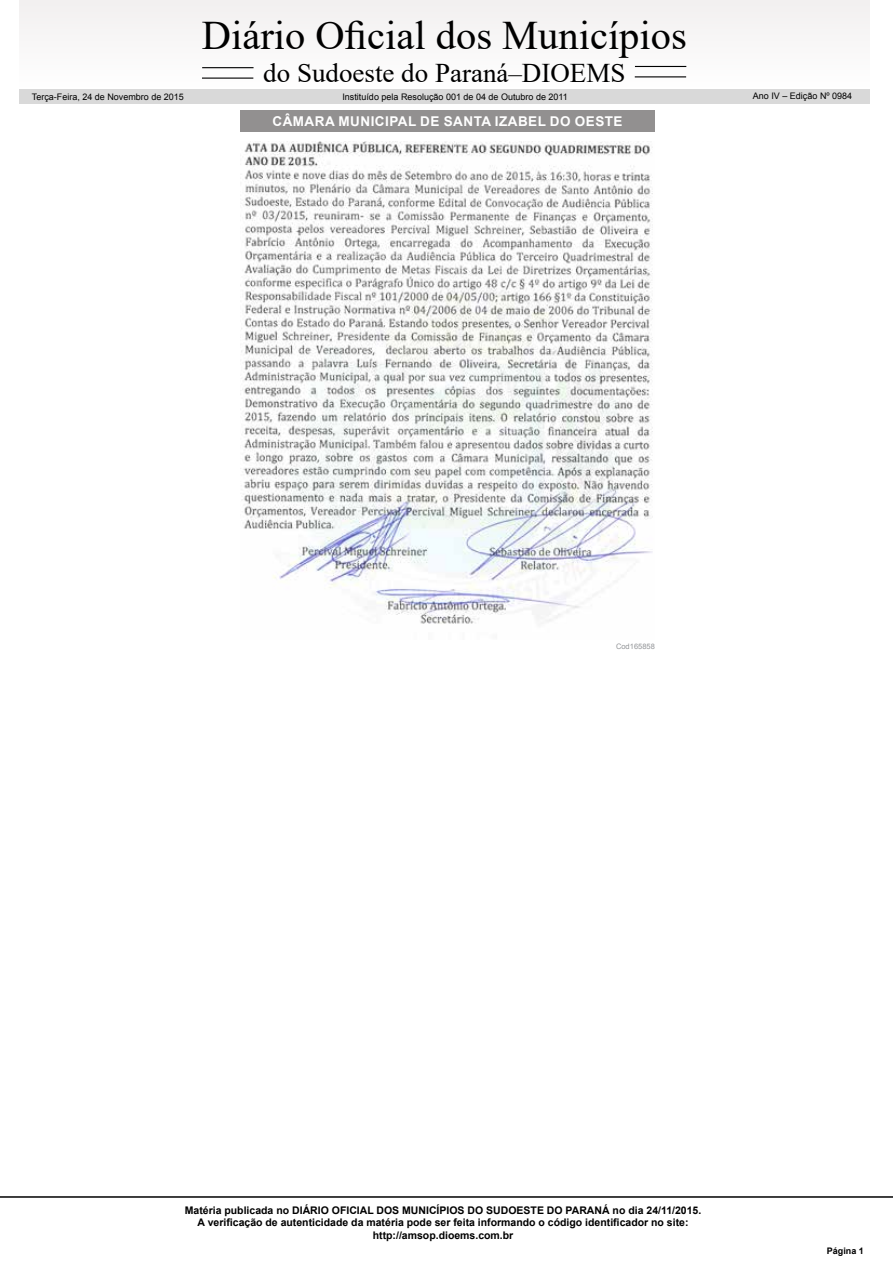
<style>
.page{position:relative;width:893px;height:1263px;background:#fff}
.page>*{position:absolute;margin:0;border:0;box-sizing:border-box;transform-origin:0 0}
.t1{font:40.5px "Times New Roman";color:#000}
.t2{font:27px "Times New Roman";color:#000}
.t3{font:700 13.5px "Arial";letter-spacing:.035em;color:#fff}
.t4{font:700 10.5px/12.6px "Arial";color:#000;text-align:center}
.t5{font:9px "Arial";color:#000}
.t6{font:700 9px "Arial";color:#000}
.t7{font:7.5px "Arial";color:#939598}
</style>
<div class="page">
<hr style="left:0;top:1196px;width:893px;height:2px;background:#000">
<div style="left:19px;top:0;width:851px;height:87px;background:#f8f7f7"></div>
<div style="left:19px;top:90px;width:851px;height:14px;background:#d9d9d9"></div>
<hr style="left:202px;top:67px;width:52px;height:1px;background:#000">
<hr style="left:635px;top:66px;width:51px;height:1px;background:#000">
<hr style="left:202px;top:78px;width:51px;height:1px;background:#000">
<hr style="left:635px;top:76px;width:51px;height:1px;background:#000">
<div style="left:240px;top:111px;width:415px;height:21px;background:#929090"></div>
<img style="left:240px;top:141px;width:413px;height:483px">
<h1 class="t1" style="left:202px;top:7px;width:486px">Diário Oficial dos Municípios</h1>
<h2 class="t2" style="left:263px;top:54px;width:364px">do Sudoeste do Paraná–DIOEMS</h2>
<p class="t5" style="left:32px;top:91px;width:154px">Terça-Feira, 24 de Novembro de 2015</p>
<p class="t5" style="left:342px;top:90px;width:227px">Instituído pela Resolução 001 de 04 de Outubro de 2011</p>
<p class="t5" style="left:753px;top:89px;width:101px">Ano IV – Edição Nº 0984</p>
<p class="t3" style="left:272px;top:112px;width:352px">CÂMARA MUNICIPAL DE SANTA IZABEL DO OESTE</p>
<p class="t7" style="left:616px;top:641px;width:40px">Cod165858</p>
<p class="t4" style="left:185px;top:1204px;width:518px">Matéria publicada no DIÁRIO OFICIAL DOS MUNICÍPIOS DO SUDOESTE DO PARANÁ no dia 24/11/2015.<br>A verificação de autenticidade da matéria pode ser feita informando o código identificador no site: http://amsop.dioems.com.br</p>
<p class="t6" style="left:827px;top:1244px;width:39px">Página 1</p>
</div>
